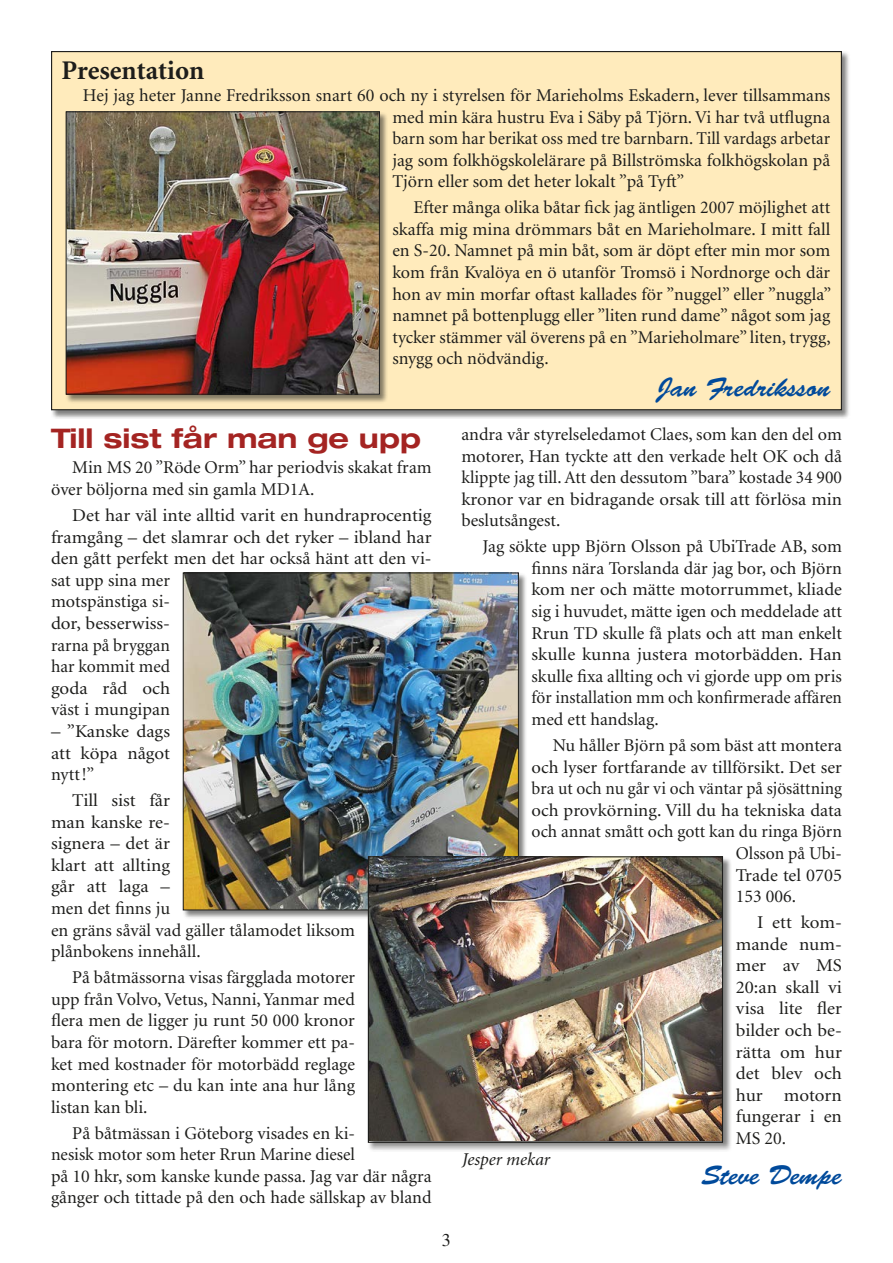
<style>
.page{position:relative;width:893px;height:1263px;background:#fff}
.page>*{position:absolute;margin:0;border:0;box-sizing:border-box;transform-origin:0 0}
.t1{font:27px "Brush Script";color:#004a9b}
.t2{font:700 expanded 27px "Helvetica Neue";color:#a42422}
.t3{font:700 27px "Minion";color:#1d1d1b}
.t4{font:18px/21.6px "Minion";color:#1d1d1b;text-align:justify}
.t5{font:18px/21.6px "Minion";color:#1d1d1b;scale:1.05 1}
.t6{font:18px "Minion";color:#1d1d1b;scale:.96 1}
.t7{font:italic 18px "Minion";color:#1d1d1b}
.t8{font:18px "Times";color:#1d1d1b}
</style>
<div class="page">
<div style="left:182px;top:572px;width:345px;height:347px;background:#1d1d1b;opacity:.55"></div>
<img style="left:185px;top:575px;width:332px;height:333px">
<div style="left:183px;top:573px;width:336px;height:337px;border:1px solid #1d1d1b"></div>
<div style="left:367px;top:856px;width:365px;height:296px;background:#1d1d1b;opacity:.55"></div>
<img style="left:370px;top:858px;width:351px;height:282px">
<div style="left:368px;top:856px;width:355px;height:287px;border:1px solid #1d1d1b"></div>
<div style="left:51px;top:51px;width:800px;height:368px;background:#1d1d1b;opacity:.55"></div>
<div style="left:52px;top:52px;width:789px;height:358px;background:#ffebbc"></div>
<div style="left:65px;top:111px;width:323px;height:292px;background:#1d1d1b;opacity:.55"></div>
<img style="left:68px;top:114px;width:310px;height:278px">
<div style="left:66px;top:112px;width:314px;height:282px;border:1px solid #1d1d1b"></div>
<h1 class="t3" style="left:62px;top:57px;width:144px">Presentation</h1>
<p class="t4" style="left:392px;top:85px;width:439px;text-indent:-309px">Hej jag heter Janne Fredriksson snart 60 och ny i styrelsen för Marieholms Eskadern, lever tillsammans med min kära hustru Eva i Säby på Tjörn. Vi har två utflugna barn som har berikat oss med tre barnbarn. Till vardags arbetar jag som folkhögskolelärare på Billströmska folkhögskolan på Tjörn eller som det heter lokalt ”på Tyft”</p>
<p class="t4" style="left:392px;top:197px;width:440px;text-indent:21px">Efter många olika båtar fick jag äntligen 2007 möjlighet att skaffa mig mina drömmars båt en Marieholmare. I mitt fall en S-20. Namnet på min båt, som är döpt efter min mor som kom från Kvalöya en ö utanför Tromsö i Nordnorge och där hon av min morfar oftast kallades för ”nuggel” eller ”nuggla” namnet på bottenplugg eller ”liten rund dame” något som jag tycker stämmer väl överens på en ”Marieholmare” liten, trygg, snygg och nödvändig.</p>
<h1 class="t1" style="left:656px;top:372px;width:175px">Jan Fredriksson</h1>
<h1 class="t2" style="left:51px;top:421px;width:371px">Till sist får man ge upp</h1>
<p class="t4" style="left:51px;top:458px;width:382px;text-indent:21px">Min MS 20 ”Röde Orm” har periodvis skakat fram över böljorna med sin gamla MD1A.</p>
<p class="t5" style="left:51px;top:505px;width:364px;text-indent:21px">Det har väl inte alltid varit en hundraprocentig framgång – det slamrar och det ryker – ibland har den gått perfekt men det har också hänt att den vi&shy;sat upp sina mer<br>motspänstiga si-<br>dor, besserwiss-<br>rarna på bryggan<br>har kommit med<br>goda råd och<br>väst i mungipan</p>
<p class="t5" style="left:51px;top:721px;width:115px;text-align:justify">– ”Kanske dags att köpa något nytt!”</p>
<p class="t5" style="left:51px;top:790px;width:291px;text-indent:21px">Till sist får<br>man kanske re-<br>signera – det är<br>klart att allting<br>går att laga –<br>men det finns ju<br>en gräns såväl vad gäller tålamodet liksom plånbokens innehåll.</p>
<p class="t4" style="left:51px;top:967px;width:306px;text-indent:21px">På båtmässorna visas färgglada motorer upp från Volvo, Vetus, Nanni, Yanmar med flera men de ligger ju runt 50 000 kronor bara för motorn. Därefter kommer ett pa&shy;ket med kostnader för motorbädd reglage montering etc – du kan inte ana hur lång listan kan bli.</p>
<p class="t4" style="left:51px;top:1123px;width:382px;text-align:left;text-indent:21px">På båtmässan i Göteborg visades en ki-<br>nesisk motor som heter Rrun Marine diesel<br>på 10 hkr, som kanske kunde passa. Jag var där några gånger och tittade på den och hade sällskap av bland</p>
<p class="t8" style="left:442px;top:1229px;width:10px">3</p>
<p class="t4" style="left:461px;top:424px;width:382px">andra vår styrelseledamot Claes, som kan den del om motorer, Han tyckte att den verkade helt OK och då klippte jag till. Att den dessutom ”bara” kostade 34 900 kronor var en bidragande orsak till att förlösa min beslutsångest.</p>
<p class="t4" style="left:531px;top:536px;width:312px;text-indent:-49px">Jag sökte upp Björn Olsson på UbiTrade AB, som finns nära Torslanda där jag bor, och Björn kom ner och mätte motorrummet, kliade sig i huvudet, mätte igen och meddelade att Rrun TD skulle få plats och att man enkelt skulle kunna justera motorbädden. Han skulle fixa allting och vi gjorde upp om pris för installation mm och konfirmerade affären med ett handslag.</p>
<p class="t4" style="left:553px;top:735px;width:291px">Nu håller Björn på som bäst att montera</p>
<p class="t4" style="left:531px;top:757px;width:312px">och lyser fortfarande av tillförsikt. Det ser</p>
<p class="t6" style="left:531px;top:779px;width:325px">bra ut och nu går vi och väntar på sjösättning</p>
<p class="t4" style="left:531px;top:800px;width:312px">och provkörning. Vill du ha tekniska data</p>
<p class="t4" style="left:531px;top:821px;width:312px">och annat smått och gott kan du ringa Björn</p>
<p class="t4" style="left:736px;top:843px;width:108px">Olsson på Ubi-</p>
<p class="t4" style="left:736px;top:865px;width:108px">Trade tel 0705</p>
<p class="t4" style="left:736px;top:886px;width:62px">153 006.</p>
<p class="t5" style="left:736px;top:912px;width:103px;text-align:justify;text-indent:21px">I ett kom&shy;mande num&shy;mer av MS 20:an skall vi visa lite fler bilder och be&shy;rätta om hur det blev och hur motorn fungerar i en MS 20.</p>
<h1 class="t1" style="left:702px;top:1160px;width:142px">Steve Dempe</h1>
<p class="t7" style="left:461px;top:1150px;width:90px">Jesper mekar</p>
</div>
